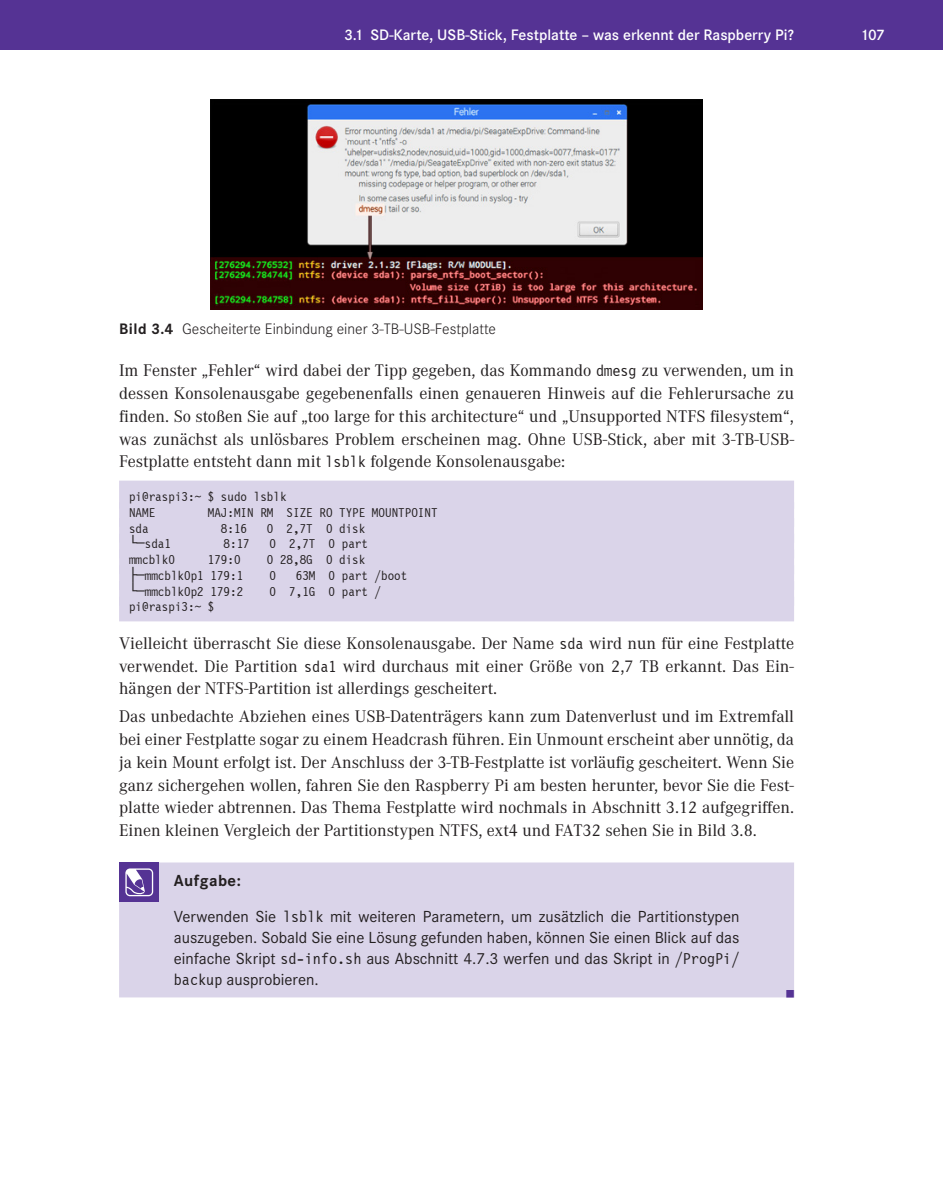
<style>
.page{position:relative;width:943px;height:1191px;background:#fff}
.page>*{position:absolute;margin:0;border:0;box-sizing:border-box;transform-origin:0 0}
.t1{font:17.5px/22.8px "Corporate A Pro";color:#231f20;text-align:justify}
.t2{font:16.62px/21px "Corporate S Pro";color:#231f20}
.t3{font:600 15.75px "Corporate S Pro";color:#fff}
.t4{font:300 15.75px "Corporate S Pro";color:#231f20}
.t5{font:13.12px/15.8px "Letter Gothic 12 Pitch BT";color:#231f20}
.s1{font-weight:700}
.s2{font-family:"Letter Gothic 12 Pitch BT";font-size:16.1px}
.s3{font-family:"Corporate S Pro"}
.s4{font-family:"Arial Unicode MS"}
</style>
<div class="page">
<div style="left:0;top:0;width:943px;height:50px;background:#553394"></div>
<div style="left:119px;top:480px;width:675px;height:28px;background:#dad4e9"></div>
<div style="left:119px;top:502px;width:675px;height:25px;background:#dad4e9"></div>
<div style="left:119px;top:518px;width:675px;height:24px;background:#dad4e9"></div>
<div style="left:119px;top:534px;width:675px;height:24px;background:#dad4e9"></div>
<div style="left:119px;top:549px;width:675px;height:25px;background:#dad4e9"></div>
<div style="left:119px;top:565px;width:675px;height:25px;background:#dad4e9"></div>
<div style="left:119px;top:581px;width:675px;height:24px;background:#dad4e9"></div>
<div style="left:119px;top:597px;width:675px;height:24px;background:#dad4e9"></div>
<img style="left:211px;top:99px;width:491px;height:210px">
<div style="left:119px;top:862px;width:675px;height:135px;background:#dad4e9"></div>
<div style="left:119px;top:862px;width:40px;height:40px;background:#553394"></div>
<svg style="left:125px;top:868px;width:28px;height:28px"></svg>
<svg style="left:786px;top:989px;width:8px;height:8px"></svg>
<p class="t3" style="left:344px;top:23px;width:451px">3.1 SD-Karte, USB-Stick, Festplatte – was erkennt der Raspberry Pi?</p>
<p class="t3" style="left:862px;top:23px;width:22px">107</p>
<p class="t4" style="left:119px;top:317px;width:378px"><span class="s1">Bild 3.4</span> Gescheiterte Einbindung einer 3-TB-USB-Festplatte</p>
<p class="t1" style="left:119px;top:358px;width:676px">Im Fenster „Fehler“ wird dabei der Tipp gegeben, das Kommando <span class="s2">dmesg</span> zu verwenden, um in dessen Konsolenausgabe gegebenenfalls einen genaueren Hinweis auf die Fehlerursache zu finden. So stoßen Sie auf „too large for this architecture“ und „Unsupported NTFS filesystem“, was zunächst als unlösbares Problem erscheinen mag. Ohne USB-Stick, aber mit 3-TB-USB-Festplatte entsteht dann mit <span class="s2">lsblk</span> folgende Konsolenausgabe:</p>
<p class="t5" style="left:129px;top:489px;width:159px">pi@raspi3:<span class="s3">∼</span> $ sudo lsblk<br>NAME</p>
<p class="t5" style="left:208px;top:505px;width:231px">MAJ:MIN RM SIZE RO TYPE MOUNTPOINT</p>
<p class="t5" style="left:129px;top:521px;width:21px">sda</p>
<p class="t5" style="left:221px;top:521px;width:28px">8:16</p>
<p class="t5" style="left:267px;top:521px;width:100px">0 2,7T 0 disk</p>
<p class="t5" style="left:129px;top:536px;width:43px"><span class="s4">└─</span>sda1</p>
<p class="t5" style="left:223px;top:536px;width:28px">8:17</p>
<p class="t5" style="left:269px;top:536px;width:100px">0 2,7T 0 part</p>
<p class="t5" style="left:129px;top:552px;width:47px">mmcblk0</p>
<p class="t5" style="left:208px;top:552px;width:34px">179:0</p>
<p class="t5" style="left:267px;top:552px;width:100px">0 28,8G 0 disk</p>
<p class="t5" style="left:129px;top:568px;width:116px"><span class="s4">├─</span>mmcblk0p1 179:1</p>
<p class="t5" style="left:269px;top:568px;width:8px">0</p>
<p class="t5" style="left:296px;top:568px;width:113px">63M 0 part /boot</p>
<p class="t5" style="left:129px;top:584px;width:116px"><span class="s4">└─</span>mmcblk0p2 179:2</p>
<p class="t5" style="left:269px;top:584px;width:113px">0 7,1G 0 part /</p>
<p class="t5" style="left:129px;top:599px;width:87px">pi@raspi3:<span class="s3">∼</span> $</p>
<p class="t1" style="left:119px;top:631px;width:676px">Vielleicht überrascht Sie diese Konsolenausgabe. Der Name <span class="s2">sda</span> wird nun für eine Festplatte verwendet. Die Partition <span class="s2">sda1</span> wird durchaus mit einer Größe von 2,7 TB erkannt. Das Ein&shy;hängen der NTFS-Partition ist allerdings gescheitert.</p>
<p class="t1" style="left:119px;top:704px;width:676px">Das unbedachte Abziehen eines USB-Datenträgers kann zum Datenverlust und im Extremfall bei einer Festplatte sogar zu einem Headcrash führen. Ein Unmount erscheint aber unnötig, da ja kein Mount erfolgt ist. Der Anschluss der 3-TB-Festplatte ist vorläufig gescheitert. Wenn Sie ganz sichergehen wollen, fahren Sie den Raspberry Pi am besten herunter, bevor Sie die Fest&shy;platte wieder abtrennen. Das Thema Festplatte wird nochmals in Abschnitt 3.12 aufgegriffen.<br>Einen kleinen Vergleich der Partitionstypen NTFS, ext4 und FAT32 sehen Sie in Bild 3.8.</p>
<p class="t2" style="left:174px;top:861px;width:567px;line-height:35.9px"><span class="s1">Aufgabe:<br></span>Verwenden Sie <span class="s2">lsblk</span> mit weiteren Parametern, um zusätzlich die Partitionstypen</p>
<p class="t2" style="left:174px;top:925px;width:567px;text-align:justify">auszugeben. Sobald Sie eine Lösung gefunden haben, können Sie einen Blick auf das einfache Skript <span class="s2">sd-info.sh</span> aus Abschnitt 4.7.3 werfen und das Skript in <span class="s2">/ProgPi/ backup</span> ausprobieren.</p>
</div>
